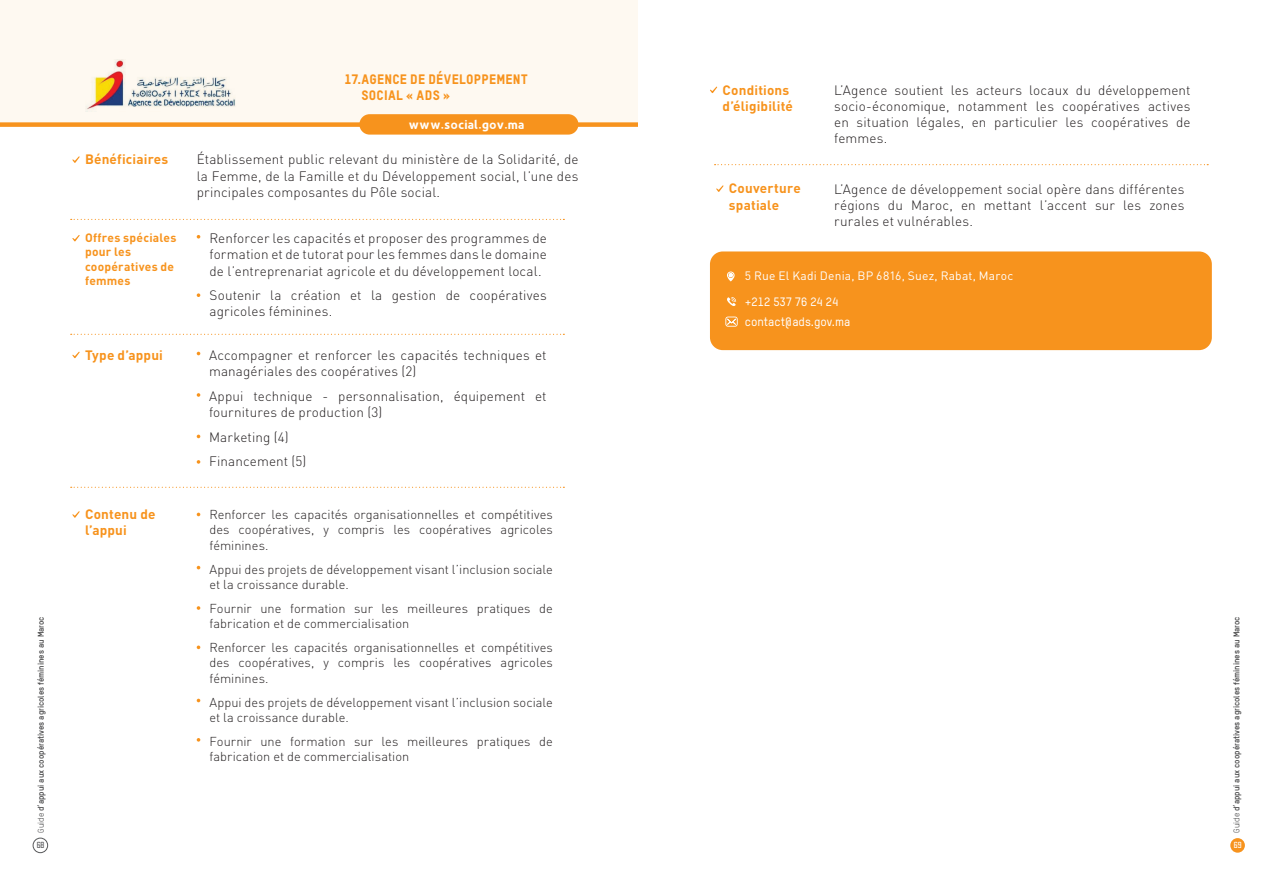
<style>
.page{position:relative;width:1276px;height:893px;background:#fff}
.page>*{position:absolute;margin:0;border:0;box-sizing:border-box;transform-origin:0 0}
.t1{font:700 15px "Ara Aqeeq";color:#fff}
.t2{font:300 13.5px/16.2px "DIN Pro";letter-spacing:.01em;color:#231f20;text-align:justify}
.t3{font:700 13.5px/16.2px "DIN Pro";letter-spacing:.01em;color:#f7931d}
.t4{font:13.5px/16.2px "Oxfam TSTARPRO Headline";letter-spacing:.02em;color:#f7931d}
.t5{font:300 12.75px/15.3px "DIN Pro";letter-spacing:.005em;color:#231f20}
.t6{font:700 12px/14.4px "DIN Pro";letter-spacing:.02em;color:#f7931d}
.t7{font:12px "DIN Pro";letter-spacing:.015em;color:#fff}
.t8{font:500 12px "Oxfam TSTARPRO";color:#fff}
.t9{font:300 condensed 8.85px "Apex Mk 2";color:#57585a}
.t10{font:300 condensed 8.85px "Apex Mk 2";color:#fff}
.t11{font:700 8.25px "Oxfam TSTARPRO";color:#3e3e3f}
.s1{font-weight:400}
</style>
<div class="page">
<div style="left:1230px;top:838px;width:15px;height:15px;background:#f7931d;border-radius:50%"></div>
<div style="left:33px;top:838px;width:15px;height:15px;border:1px solid #57585a;border-radius:50%"></div>
<div style="left:0;top:0;width:638px;height:122px;background:#fef9f1"></div>
<div style="left:0;top:122px;width:638px;height:5px;background:#f7931d"></div>
<svg style="left:71px;top:219px;width:493px;height:1px"></svg>
<svg style="left:72px;top:156px;width:8px;height:7px"></svg>
<svg style="left:72px;top:235px;width:8px;height:6px"></svg>
<div style="left:359px;top:114px;width:219px;height:21px;background:#f7931d;border-radius:10px"></div>
<svg style="left:71px;top:334px;width:493px;height:1px"></svg>
<svg style="left:72px;top:352px;width:8px;height:6px"></svg>
<svg style="left:71px;top:487px;width:493px;height:1px"></svg>
<svg style="left:72px;top:511px;width:8px;height:7px"></svg>
<svg style="left:197px;top:235px;width:3px;height:4px"></svg>
<svg style="left:197px;top:293px;width:3px;height:4px"></svg>
<svg style="left:197px;top:393px;width:3px;height:4px"></svg>
<svg style="left:197px;top:460px;width:3px;height:4px"></svg>
<svg style="left:197px;top:606px;width:3px;height:4px"></svg>
<svg style="left:197px;top:645px;width:3px;height:4px"></svg>
<svg style="left:197px;top:738px;width:3px;height:4px"></svg>
<img style="left:87px;top:60px;width:149px;height:50px">
<div style="left:710px;top:251px;width:501px;height:99px;background:#f7931d;border-radius:13px"></div>
<svg style="left:727px;top:297px;width:9px;height:9px"></svg>
<svg style="left:727px;top:271px;width:7px;height:10px"></svg>
<svg style="left:714px;top:164px;width:494px;height:1px"></svg>
<svg style="left:710px;top:87px;width:7px;height:6px"></svg>
<svg style="left:716px;top:185px;width:7px;height:7px"></svg>
<svg style="left:725px;top:316px;width:13px;height:11px"></svg>
<p class="t3" style="left:85px;top:150px;width:85px">Bénéficiaires</p>
<p class="t6" style="left:85px;top:229px;width:93px">Offres spéciales pour les coopératives de femmes</p>
<p class="t3" style="left:85px;top:345px;width:79px">Type d’appui</p>
<p class="t4" style="left:361px;top:70px;width:168px;text-indent:-17px">17.AGENCE DE DÉVELOPPEMENT<br>SOCIAL « ADS »</p>
<p class="t1" style="left:408px;top:116px;width:118px">www.social.gov.ma</p>
<p class="t2" style="left:197px;top:150px;width:383px">Établissement public relevant du ministère de la Solidarité, de la Femme, de la Famille et du Développement social, l’une des principales composantes du Pôle social.</p>
<p class="t2" style="left:209px;top:229px;width:339px">Renforcer les capacités et proposer des programmes de formation et de tutorat pour les femmes dans le domaine de l’entreprenariat agricole et du développement local.</p>
<p class="t2" style="left:209px;top:286px;width:339px">Soutenir la création et la gestion de coopératives agricoles féminines.</p>
<p class="t2" style="left:209px;top:346px;width:339px">Accompagner et renforcer les capacités techniques et managériales des coopératives (2)</p>
<p class="t2" style="left:209px;top:386px;width:339px">Appui technique - personnalisation, équipement et fournitures de production (3)</p>
<p class="t2" style="left:209px;top:423px;width:99px;line-height:24.8px">Marketing (4)<br>Financement (5)</p>
<p class="t3" style="left:722px;top:80px;width:72px">Conditions d’éligibilité</p>
<p class="t3" style="left:729px;top:179px;width:73px">Couverture spatiale</p>
<p class="t2" style="left:834px;top:81px;width:358px">L’Agence soutient les acteurs locaux du développement socio-économique, notamment les coopératives actives en situation légales, en particulier les coopératives de femmes.</p>
<p class="t2" style="left:834px;top:179px;width:352px">L’Agence de développement social opère dans différentes régions du Maroc, en mettant l’accent sur les zones rurales et vulnérables.</p>
<p class="t7" style="left:745px;top:266px;width:270px">5 Rue El Kadi Denia, BP 6816, Suez, Rabat, Maroc</p>
<p class="t8" style="left:745px;top:294px;width:95px">+212 537 76 24 24</p>
<p class="t8" style="left:745px;top:314px;width:107px">contact@ads.gov.ma</p>
<p class="t5" style="left:209px;top:506px;width:345px;text-align:justify">Renforcer les capacités organisationnelles et compétitives des coopératives, y compris les coopératives agricoles féminines.</p>
<p class="t5" style="left:209px;top:560px;width:345px">Appui des projets de développement visant l’inclusion sociale et la croissance durable.</p>
<p class="t5" style="left:209px;top:599px;width:345px">Fournir une formation sur les meilleures pratiques de fabrication et de commercialisation</p>
<p class="t5" style="left:209px;top:639px;width:345px;text-align:justify">Renforcer les capacités organisationnelles et compétitives des coopératives, y compris les coopératives agricoles féminines.</p>
<p class="t5" style="left:209px;top:693px;width:345px">Appui des projets de développement visant l’inclusion sociale et la croissance durable.</p>
<p class="t5" style="left:209px;top:732px;width:345px">Fournir une formation sur les meilleures pratiques de fabrication et de commercialisation</p>
<p class="t3" style="left:85px;top:505px;width:72px">Contenu de l’appui</p>
<p class="t11" style="left:36px;top:833px;width:218px;rotate:-90deg"><span class="s1">Guide</span> d’appui aux coopératives agricoles féminines au Maroc</p>
<p class="t11" style="left:1231px;top:833px;width:218px;rotate:-90deg"><span class="s1">Guide</span> d’appui aux coopératives agricoles féminines au Maroc</p>
<p class="t9" style="left:37px;top:841px;width:9px">68</p>
<p class="t10" style="left:1234px;top:841px;width:9px">69</p>
</div>
